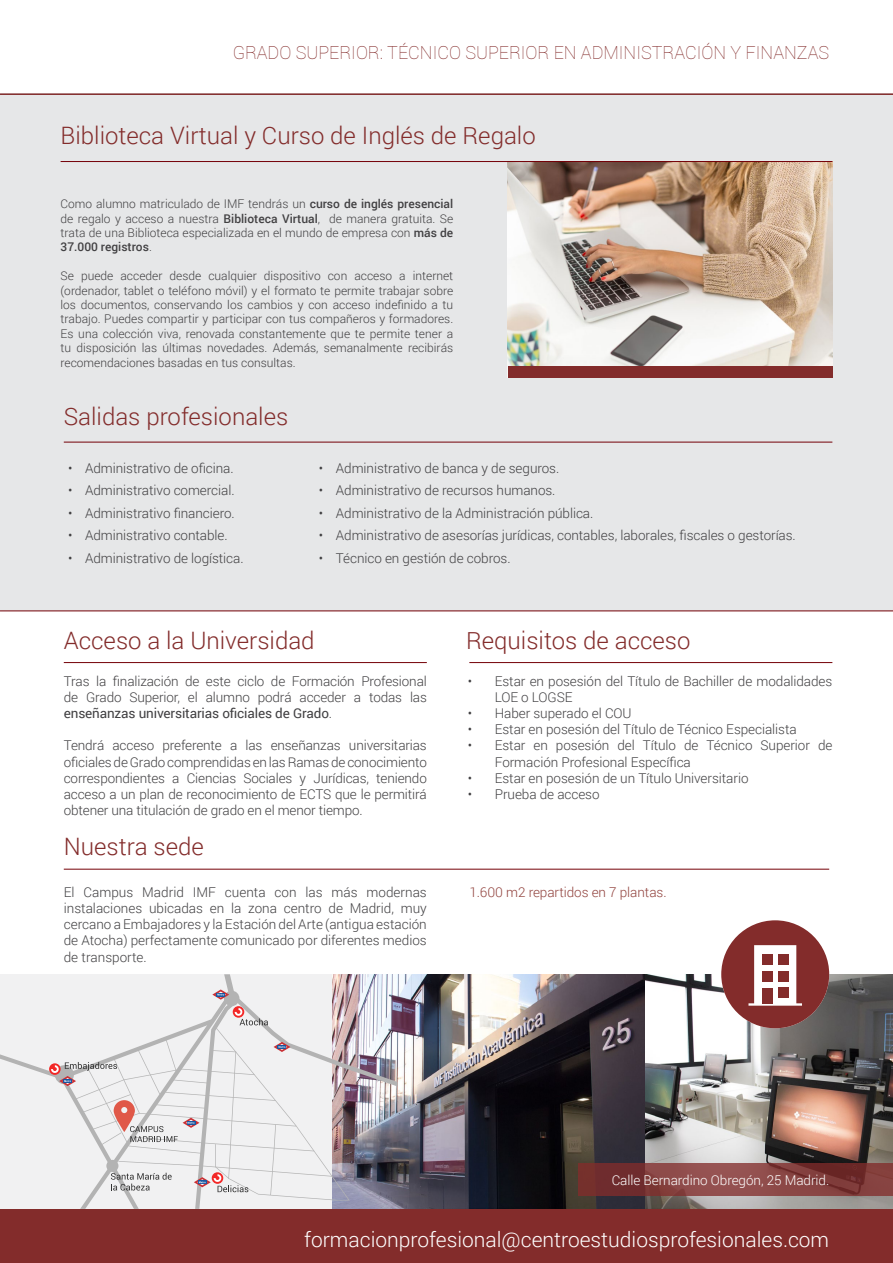
<style>
.page{position:relative;width:893px;height:1263px;background:#fff}
.page>*{position:absolute;margin:0;border:0;box-sizing:border-box;transform-origin:0 0}
.t1{font:300 24px "Roboto";color:#832c2b}
.t2{font:300 21px "Roboto";color:#fff}
.t3{font:100 18px "Roboto";color:#832c2b}
.t4{font:300 13.5px/16.2px "Roboto";letter-spacing:-.005em;color:#414042;text-align:justify}
.t5{font:300 13.5px "Roboto";letter-spacing:-.005em;color:#fff}
.t6{font:300 13.5px "Roboto";letter-spacing:-.005em;color:#91423d}
.t7{font:300 12px/14.4px "Roboto";color:#414042;text-align:justify}
.s1{font-weight:500}
.s2{font-weight:400}
</style>
<div class="page">
<div style="left:0;top:93px;width:893px;height:518px;background:#e6e7e8"></div>
<hr style="left:0;top:93px;width:893px;height:2px;background:#832c2b">
<hr style="left:0;top:610px;width:893px;height:1px;background:#740007">
<hr style="left:64px;top:662px;width:363px;height:1px;background:#740007">
<hr style="left:64px;top:869px;width:765px;height:1px;background:#740007">
<hr style="left:469px;top:662px;width:363px;height:1px;background:#740007">
<div style="left:0;top:1209px;width:893px;height:54px;background:#832c2b"></div>
<img style="left:398px;top:974px;width:495px;height:235px">
<svg style="left:721px;top:920px;width:108px;height:108px"></svg>
<div style="left:763px;top:971px;width:10px;height:11px;background:#832c2b"></div>
<svg style="left:0;top:974px;width:398px;height:235px"></svg>
<svg style="left:578px;top:1163px;width:315px;height:32px;background:#823e3d"></svg>
<hr style="left:64px;top:442px;width:768px;height:1px;background:#740007">
<img style="left:508px;top:162px;width:324px;height:204px">
<div style="left:508px;top:366px;width:324px;height:11px;background:#832c2b"></div>
<hr style="left:61px;top:161px;width:771px;height:1px;background:#740007">
<h3 class="t3" style="left:233px;top:40px;width:598px">GRADO SUPERIOR: TÉCNICO SUPERIOR EN ADMINISTRACIÓN Y FINANZAS</h3>
<h1 class="t1" style="left:61px;top:119px;width:477px">Biblioteca Virtual y Curso de Inglés de Regalo</h1>
<p class="t7" style="left:61px;top:196px;width:394px">Como alumno matriculado de IMF tendrás un <span class="s1">curso de inglés presencial </span>de regalo y acceso a nuestra <span class="s1">Biblioteca Virtual</span>, de manera gratuita. Se trata de una Biblioteca especializada en el mundo de empresa con <span class="s1">más de 37.000 registros</span>.</p>
<p class="t7" style="left:61px;top:268px;width:394px">Se puede acceder desde cualquier dispositivo con acceso a internet (ordenador, tablet o teléfono móvil) y el formato te permite trabajar sobre los documentos, conservando los cambios y con acceso indefinido a tu trabajo. Puedes compartir y participar con tus compañeros y formadores.<br>Es una colección viva, renovada constantemente que te permite tener a tu disposición las últimas novedades. Además, semanalmente recibirás recomendaciones basadas en tus consultas.</p>
<h1 class="t1" style="left:64px;top:400px;width:226px">Salidas profesionales</h1>
<p class="t4" style="left:68px;top:459px;width:167px">• Administrativo de oficina.</p>
<p class="t4" style="left:68px;top:482px;width:168px">• Administrativo comercial.</p>
<p class="t4" style="left:68px;top:504px;width:168px">• Administrativo financiero.</p>
<p class="t4" style="left:68px;top:527px;width:161px">• Administrativo contable.</p>
<p class="t4" style="left:68px;top:549px;width:177px">• Administrativo de logística.</p>
<p class="t4" style="left:319px;top:459px;width:242px">• Administrativo de banca y de seguros.</p>
<p class="t4" style="left:319px;top:482px;width:238px">• Administrativo de recursos humanos.</p>
<p class="t4" style="left:319px;top:504px;width:276px">• Administrativo de la Administración pública.</p>
<p class="t4" style="left:319px;top:527px;width:478px">• Administrativo de asesorías jurídicas, contables, laborales, fiscales o gestorías.</p>
<p class="t4" style="left:319px;top:549px;width:193px">• Técnico en gestión de cobros.</p>
<h1 class="t1" style="left:64px;top:624px;width:252px">Acceso a la Universidad</h1>
<p class="t4" style="left:64px;top:672px;width:365px">Tras la finalización de este ciclo de Formación Profesional de Grado Superior, el alumno podrá acceder a todas las <span class="s2">enseñanzas universitarias oficiales de Grado</span>.</p>
<p class="t4" style="left:64px;top:737px;width:365px">Tendrá acceso preferente a las enseñanzas universitarias oficiales de Grado comprendidas en las Ramas de conocimiento correspondientes a Ciencias Sociales y Jurídicas, teniendo acceso a un plan de reconocimiento de ECTS que le permitirá obtener una titulación de grado en el menor tiempo.</p>
<h1 class="t1" style="left:64px;top:829px;width:142px">Nuestra sede</h1>
<h1 class="t1" style="left:466px;top:624px;width:226px">Requisitos de acceso</h1>
<p class="t4" style="left:495px;top:672px;width:339px;text-indent:-27px">• Estar en posesión del Título de Bachiller de modalidades<br>LOE o LOGSE</p>
<p class="t4" style="left:468px;top:704px;width:165px">• Haber superado el COU</p>
<p class="t4" style="left:468px;top:721px;width:330px">• Estar en posesión del Título de Técnico Especialista</p>
<p class="t4" style="left:495px;top:737px;width:339px;text-indent:-27px">• Estar en posesión del Título de Técnico Superior de<br>Formación Profesional Específica</p>
<p class="t4" style="left:468px;top:769px;width:282px">• Estar en posesión de un Título Universitario</p>
<p class="t4" style="left:468px;top:785px;width:133px">• Prueba de acceso</p>
<p class="t4" style="left:64px;top:883px;width:365px">El Campus Madrid IMF cuenta con las más modernas instalaciones ubicadas en la zona centro de Madrid, muy cercano a Embajadores y la Estación del Arte (antigua estación de Atocha) perfectamente comunicado por diferentes medios de transporte.</p>
<p class="t6" style="left:469px;top:882px;width:199px">1.600 m2 repartidos en 7 plantas.</p>
<p class="t5" style="left:612px;top:1170px;width:219px">Calle Bernardino Obregón, 25 Madrid.</p>
<h2 class="t2" style="left:304px;top:1225px;width:526px">formacionprofesional@centroestudiosprofesionales.com</h2>
</div>
